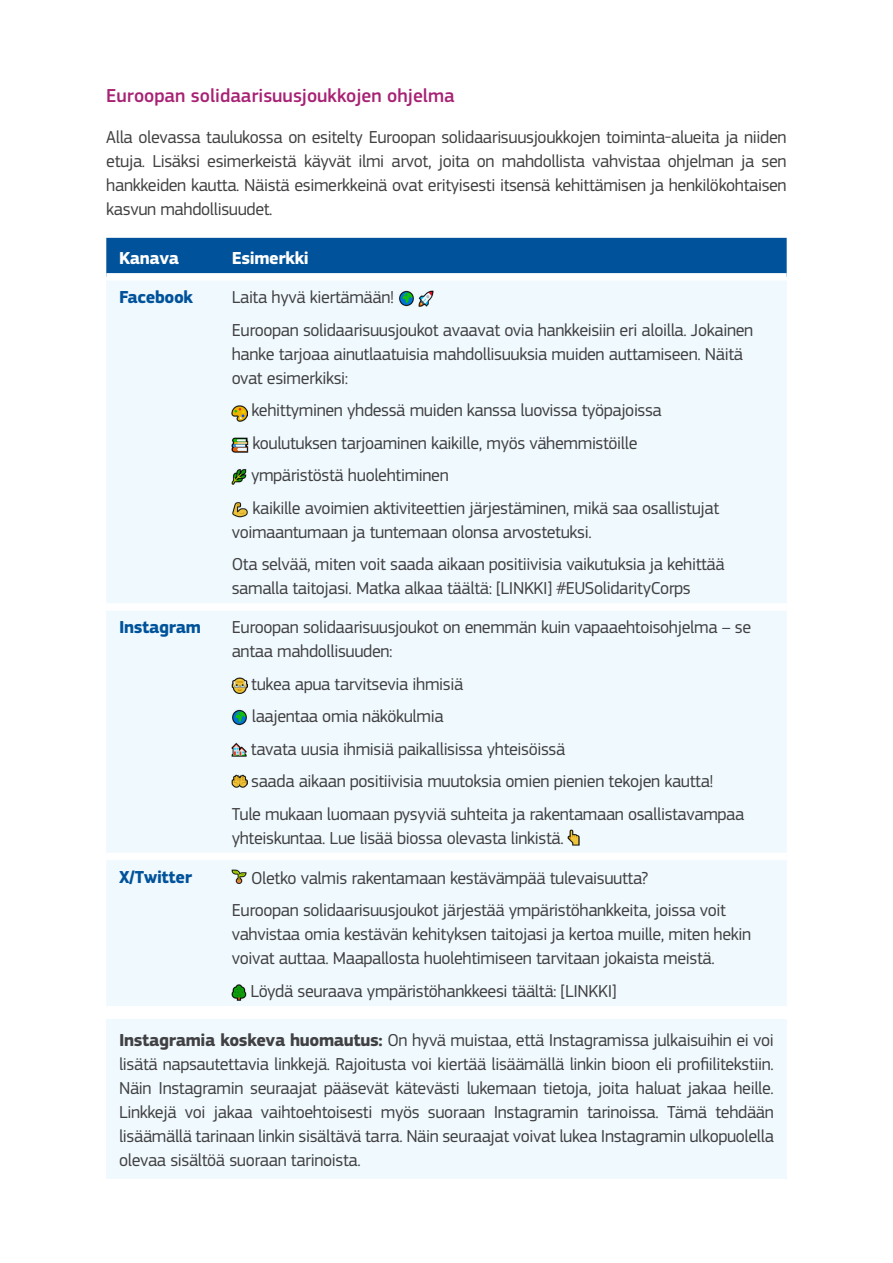
<style>
.page{position:relative;width:893px;height:1263px;background:#fff}
.page>*{position:absolute;margin:0;border:0;box-sizing:border-box;transform-origin:0 0}
.Heading_Purple__H2{font:500 19.5px "EC Square Sans Pro";color:#a82274}
.Body_Copy_Normal_80__Black__P{font:18px/24px "EC Square Sans Pro";letter-spacing:-.02em;color:#414042}
.Table_section_heading{font:700 18px "EC Square Sans Pro";letter-spacing:-.02em;color:#00529a}
.Table_heading{font:700 18px "EC Square Sans Pro";letter-spacing:-.02em;color:#fff}
.s1{font-weight:700}
</style>
<div class="page">
<div style="left:106px;top:238px;width:681px;height:35px;background:#00529a"></div>
<div style="left:106px;top:281px;width:681px;height:725px;background:#eff9fe"></div>
<div style="left:106px;top:603px;width:113px;height:8px;background:#fff"></div>
<div style="left:219px;top:603px;width:568px;height:8px;background:#fff"></div>
<div style="left:106px;top:853px;width:113px;height:7px;background:#fff"></div>
<div style="left:219px;top:853px;width:568px;height:7px;background:#fff"></div>
<img style="left:398px;top:290px;width:16px;height:16px">
<img style="left:418px;top:291px;width:16px;height:15px">
<img style="left:232px;top:405px;width:15px;height:16px">
<img style="left:232px;top:437px;width:16px;height:16px">
<img style="left:232px;top:469px;width:15px;height:16px">
<img style="left:232px;top:501px;width:16px;height:17px">
<img style="left:232px;top:677px;width:15px;height:16px">
<img style="left:232px;top:709px;width:16px;height:16px">
<img style="left:232px;top:743px;width:15px;height:14px">
<img style="left:232px;top:774px;width:15px;height:13px">
<img style="left:568px;top:829px;width:12px;height:17px">
<img style="left:232px;top:869px;width:15px;height:15px">
<img style="left:232px;top:984px;width:14px;height:16px">
<div style="left:106px;top:1019px;width:681px;height:159px;background:#eff9fe"></div>
<h2 class="Heading_Purple__H2" style="left:106px;top:84px;width:350px">Euroopan solidaarisuusjoukkojen ohjelma</h2>
<p class="Body_Copy_Normal_80__Black__P" style="left:106px;top:125px;width:682px;text-align:justify">Alla olevassa taulukossa on esitelty Euroopan solidaarisuusjoukkojen toiminta-alueita ja niiden etuja. Lisäksi esimerkeistä käyvät ilmi arvot, joita on mahdollista vahvistaa ohjelman ja sen hankkeiden kautta. Näistä esimerkkeinä ovat erityisesti itsensä kehittämisen ja henkilökohtaisen kasvun mahdollisuudet.</p>
<p class="Table_heading" style="left:119px;top:247px;width:62px">Kanava</p>
<p class="Table_heading" style="left:232px;top:247px;width:79px">Esimerkki</p>
<p class="Table_section_heading" style="left:119px;top:286px;width:76px">Facebook</p>
<p class="Body_Copy_Normal_80__Black__P" style="left:232px;top:285px;width:164px">Laita hyvä kiertämään!</p>
<p class="Body_Copy_Normal_80__Black__P" style="left:232px;top:318px;width:523px">Euroopan solidaarisuusjoukot avaavat ovia hankkeisiin eri aloilla. Jokainen hanke tarjoaa ainutlaatuisia mahdollisuuksia muiden auttamiseen. Näitä ovat esimerkiksi:</p>
<p class="Body_Copy_Normal_80__Black__P" style="left:251px;top:398px;width:412px">kehittyminen yhdessä muiden kanssa luovissa työpajoissa</p>
<p class="Body_Copy_Normal_80__Black__P" style="left:252px;top:431px;width:387px">koulutuksen tarjoaminen kaikille, myös vähemmistöille</p>
<p class="Body_Copy_Normal_80__Black__P" style="left:251px;top:463px;width:199px">ympäristöstä huolehtiminen</p>
<p class="Body_Copy_Normal_80__Black__P" style="left:232px;top:496px;width:489px;text-indent:21px">kaikille avoimien aktiviteettien järjestäminen, mikä saa osallistujat voimaantumaan ja tuntemaan olonsa arvostetuksi.</p>
<p class="Body_Copy_Normal_80__Black__P" style="left:232px;top:552px;width:494px">Ota selvää, miten voit saada aikaan positiivisia vaikutuksia ja kehittää samalla taitojasi. Matka alkaa täältä: [LINKKI] #EUSolidarityCorps</p>
<p class="Table_section_heading" style="left:119px;top:616px;width:83px">Instagram</p>
<p class="Body_Copy_Normal_80__Black__P" style="left:232px;top:615px;width:521px">Euroopan solidaarisuusjoukot on enemmän kuin vapaaehtoisohjelma – se antaa mahdollisuuden:</p>
<p class="Body_Copy_Normal_80__Black__P" style="left:251px;top:672px;width:214px">tukea apua tarvitsevia ihmisiä</p>
<p class="Body_Copy_Normal_80__Black__P" style="left:252px;top:704px;width:193px">laajentaa omia näkökulmia</p>
<p class="Body_Copy_Normal_80__Black__P" style="left:251px;top:737px;width:316px">tavata uusia ihmisiä paikallisissa yhteisöissä</p>
<p class="Body_Copy_Normal_80__Black__P" style="left:251px;top:769px;width:464px">saada aikaan positiivisia muutoksia omien pienien tekojen kautta!</p>
<p class="Body_Copy_Normal_80__Black__P" style="left:232px;top:802px;width:514px">Tule mukaan luomaan pysyviä suhteita ja rakentamaan osallistavampaa yhteiskuntaa. Lue lisää biossa olevasta linkistä.</p>
<p class="Table_section_heading" style="left:119px;top:866px;width:75px">X/Twitter</p>
<p class="Body_Copy_Normal_80__Black__P" style="left:251px;top:866px;width:399px">Oletko valmis rakentamaan kestävämpää tulevaisuutta?</p>
<p class="Body_Copy_Normal_80__Black__P" style="left:232px;top:898px;width:521px">Euroopan solidaarisuusjoukot järjestää ympäristöhankkeita, joissa voit vahvistaa omia kestävän kehityksen taitojasi ja kertoa muille, miten hekin voivat auttaa. Maapallosta huolehtimiseen tarvitaan jokaista meistä.</p>
<p class="Body_Copy_Normal_80__Black__P" style="left:251px;top:979px;width:367px">Löydä seuraava ympäristöhankkeesi täältä: [LINKKI]</p>
<p class="Body_Copy_Normal_80__Black__P" style="left:119px;top:1028px;width:656px;text-align:justify"><span class="s1">Instagramia koskeva huomautus:</span> On hyvä muistaa, että Instagramissa julkaisuihin ei voi lisätä napsautettavia linkkejä. Rajoitusta voi kiertää lisäämällä linkin bioon eli profiilitekstiin.<br>Näin Instagramin seuraajat pääsevät kätevästi lukemaan tietoja, joita haluat jakaa heille.<br>Linkkejä voi jakaa vaihtoehtoisesti myös suoraan Instagramin tarinoissa. Tämä tehdään lisäämällä tarinaan linkin sisältävä tarra. Näin seuraajat voivat lukea Instagramin ulkopuolella olevaa sisältöä suoraan tarinoista.</p>
</div>
